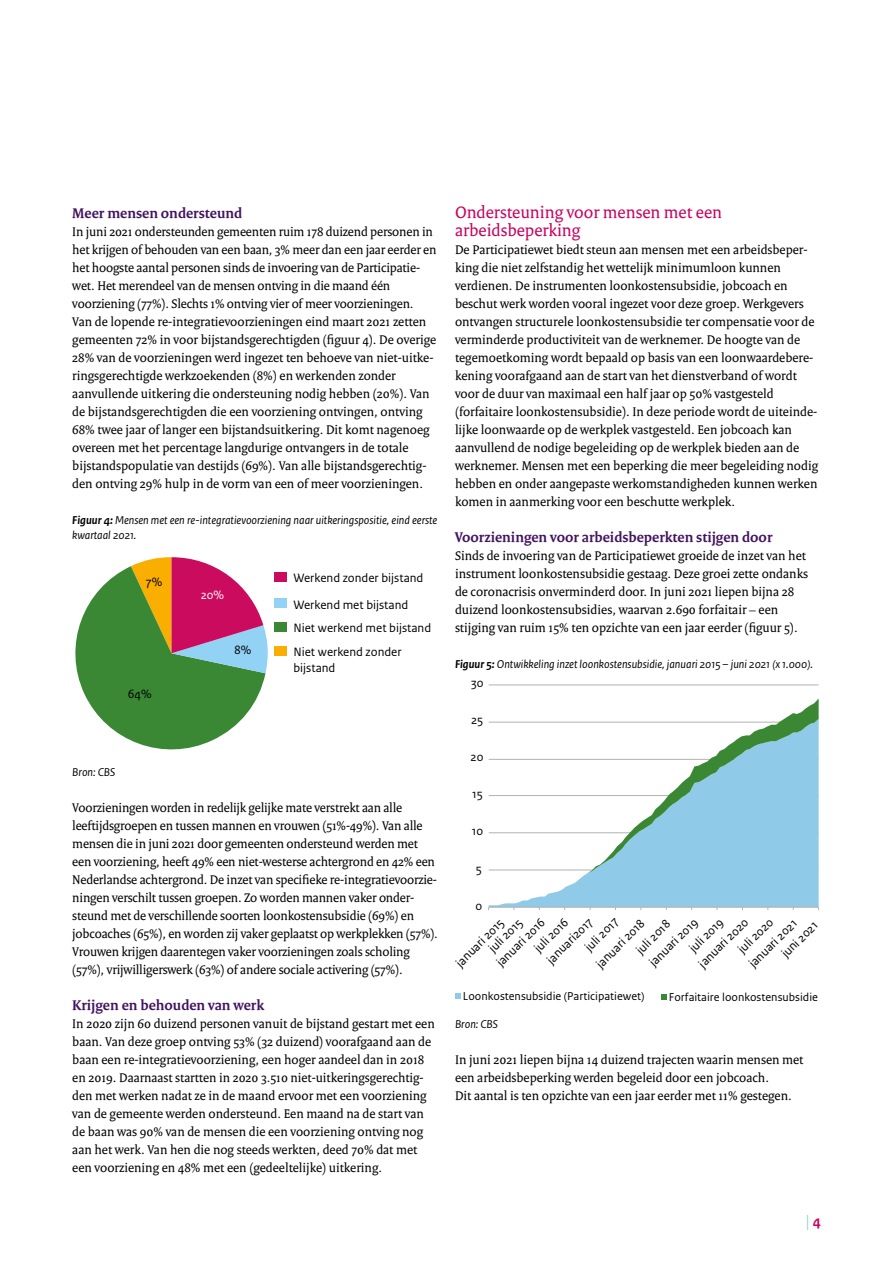
<style>
.page{position:relative;width:893px;height:1263px;background:#fff}
.page>*{position:absolute;margin:0;border:0;box-sizing:border-box;transform-origin:0 0}
.H2_Paragraafkop{font:18px/18px "Rijksoverheid Serif";color:#ca005d}
.H3_Alineakop{font:700 15px "Rijksoverheid Serif";color:#42145f}
.t1{font:15px "Rijksoverheid Serif";color:#76d2b6}
.P_Broodtekst{font:13.5px/18px "Rijksoverheid Serif";color:#000}
.t2{font:12.75px/27px "Rijksoverheid Sans Text";color:#000}
.t3{font:12.75px "Rijksoverheid Sans Text";color:#fff}
.Fotobijschrift{font:italic 12px/15px "Rijksoverheid Sans Text";color:#000}
.t4{font:12px "Rijksoverheid Sans Text";color:#000}
.s1{font-weight:700}
.s2{font-family:"Rijksoverheid Sans Text";font-weight:700;color:#ca005d}
</style>
<div class="page">
<div style="left:274px;top:646px;width:12px;height:10px;background:#f9ae00"></div>
<div style="left:274px;top:622px;width:12px;height:10px;background:#3a8834"></div>
<div style="left:274px;top:599px;width:12px;height:9px;background:#92d2f4"></div>
<div style="left:274px;top:572px;width:12px;height:10px;background:#ca0b5e"></div>
<svg style="left:75px;top:557px;width:193px;height:193px"></svg>
<svg style="left:455px;top:993px;width:6px;height:6px"></svg>
<svg style="left:661px;top:994px;width:6px;height:6px"></svg>
<hr style="left:489px;top:684px;width:330px;height:1px;background:#b3b2b2">
<svg style="left:489px;top:698px;width:330px;height:207px"></svg>
<hr style="left:489px;top:907px;width:330px;height:1px;background:#b3b2b2">
<h3 class="H3_Alineakop" style="left:72px;top:204px;width:171px">Meer mensen ondersteund</h3>
<p class="P_Broodtekst" style="left:72px;top:222px;width:366px">In juni 2021 ondersteunden gemeenten ruim 178 duizend personen in het krijgen of behouden van een baan, 3% meer dan een jaar eerder en het hoogste aantal personen sinds de invoering van de Participatie&shy;wet. Het merendeel van de mensen ontving in die maand één voorziening (77%). Slechts 1% ontving vier of meer voorzieningen.</p>
<p class="P_Broodtekst" style="left:72px;top:312px;width:365px">Van de lopende re-integratievoorzieningen eind maart 2021 zetten gemeenten 72% in voor bijstandsgerechtigden (figuur 4). De overige 28% van de voorzieningen werd ingezet ten behoeve van niet-uitke&shy;ringsgerechtigde werkzoekenden (8%) en werkenden zonder aanvullende uitkering die ondersteuning nodig hebben (20%). Van de bijstandsgerechtigden die een voorziening ontvingen, ontving 68% twee jaar of langer een bijstandsuitkering. Dit komt nagenoeg overeen met het percentage langdurige ontvangers in de totale bijstandspopulatie van destijds (69%). Van alle bijstandsgerechtig&shy;den ontving 29% hulp in de vorm van een of meer voorzieningen.</p>
<p class="Fotobijschrift" style="left:72px;top:513px;width:367px"><span class="s1">Figuur 4:</span> Mensen met een re-integratievoorziening naar uitkeringspositie, eind eerste kwartaal 2021.</p>
<p class="t2" style="left:293px;top:564px;width:131px">Werkend zonder bijstand<br>Werkend met bijstand</p>
<p class="t2" style="left:293px;top:616px;width:139px;line-height:24.3px">Niet werkend met bijstand<br>Niet werkend zonder</p>
<p class="t2" style="left:293px;top:654px;width:43px">bijstand</p>
<p class="t2" style="left:128px;top:680px;width:25px">64%</p>
<p class="t2" style="left:146px;top:569px;width:18px">7%</p>
<p class="t3" style="left:201px;top:588px;width:25px">20%</p>
<p class="t2" style="left:234px;top:637px;width:19px">8%</p>
<p class="Fotobijschrift" style="left:72px;top:765px;width:45px">Bron: CBS</p>
<p class="P_Broodtekst" style="left:72px;top:798px;width:367px">Voorzieningen worden in redelijk gelijke mate verstrekt aan alle leeftijdsgroepen en tussen mannen en vrouwen (51%-49%). Van alle mensen die in juni 2021 door gemeenten ondersteund werden met een voorziening, heeft 49% een niet-westerse achtergrond en 42% een Nederlandse achtergrond. De inzet van specifieke re-integratievoorzie&shy;ningen verschilt tussen groepen. Zo worden mannen vaker onder&shy;steund met de verschillende soorten loonkostensubsidie (69%) en jobcoaches (65%), en worden zij vaker geplaatst op werkplekken (57%).<br>Vrouwen krijgen daarentegen vaker voorzieningen zoals scholing (57%), vrijwilligerswerk (63%) of andere sociale activering (57%).</p>
<h3 class="H3_Alineakop" style="left:72px;top:996px;width:193px">Krijgen en behouden van werk</h3>
<p class="P_Broodtekst" style="left:72px;top:1014px;width:364px">In 2020 zijn 60 duizend personen vanuit de bijstand gestart met een baan. Van deze groep ontving 53% (32 duizend) voorafgaand aan de baan een re-integratievoorziening, een hoger aandeel dan in 2018 en 2019. Daarnaast startten in 2020 3.510 niet-uitkeringsgerechtig&shy;den met werken nadat ze in de maand ervoor met een voorziening van de gemeente werden ondersteund. Een maand na de start van de baan was 90% van de mensen die een voorziening ontving nog aan het werk. Van hen die nog steeds werkten, deed 70% dat met een voorziening en 48% met een (gedeeltelijke) uitkering.</p>
<h2 class="H2_Paragraafkop" style="left:455px;top:203px;width:269px">Ondersteuning voor mensen met een arbeidsbeperking</h2>
<p class="P_Broodtekst" style="left:455px;top:240px;width:365px">De Participatiewet biedt steun aan mensen met een arbeidsbeper&shy;king die niet zelfstandig het wettelijk minimumloon kunnen verdienen. De instrumenten loonkostensubsidie, jobcoach en beschut werk worden vooral ingezet voor deze groep. Werkgevers ontvangen structurele loonkostensubsidie ter compensatie voor de verminderde productiviteit van de werknemer. De hoogte van de tegemoetkoming wordt bepaald op basis van een loonwaardebere&shy;kening voorafgaand aan de start van het dienstverband of wordt voor de duur van maximaal een half jaar op 50% vastgesteld (forfaitaire loonkostensubsidie). In deze periode wordt de uiteinde&shy;lijke loonwaarde op de werkplek vastgesteld. Een jobcoach kan aanvullend de nodige begeleiding op de werkplek bieden aan de werknemer. Mensen met een beperking die meer begeleiding nodig hebben en onder aangepaste werkomstandigheden kunnen werken komen in aanmerking voor een beschutte werkplek.</p>
<h3 class="H3_Alineakop" style="left:455px;top:528px;width:319px">Voorzieningen voor arbeidsbeperkten stijgen door</h3>
<p class="P_Broodtekst" style="left:455px;top:546px;width:354px">Sinds de invoering van de Participatiewet groeide de inzet van het instrument loonkostensubsidie gestaag. Deze groei zette ondanks de coronacrisis onverminderd door. In juni 2021 liepen bijna 28 duizend loonkostensubsidies, waarvan 2.690 forfaitair – een stijging van ruim 15% ten opzichte van een jaar eerder (figuur 5).</p>
<p class="Fotobijschrift" style="left:455px;top:657px;width:359px"><span class="s1">Figuur 5:</span> Ontwikkeling inzet loonkostensubsidie, januari 2015 – juni 2021 (x 1.000).</p>
<p class="t2" style="left:471px;top:670px;width:14px">30</p>
<p class="t2" style="left:471px;top:706px;width:14px">25</p>
<p class="t2" style="left:471px;top:743px;width:14px">20</p>
<p class="t2" style="left:472px;top:781px;width:12px">15</p>
<p class="t2" style="left:472px;top:818px;width:13px">10</p>
<p class="t2" style="left:476px;top:855px;width:8px">5</p>
<p class="t2" style="left:475px;top:892px;width:8px">0</p>
<p class="t2" style="left:489px;top:955px;width:65px;rotate:-45deg">januari 2016</p>
<p class="t2" style="left:527px;top:941px;width:44px;rotate:-45deg">juli 2016</p>
<p class="t2" style="left:577px;top:939px;width:43px;rotate:-45deg">juli 2017</p>
<p class="t2" style="left:539px;top:952px;width:61px;rotate:-45deg">januari2017</p>
<p class="t2" style="left:691px;top:956px;width:66px;rotate:-45deg">januari 2020</p>
<p class="t2" style="left:589px;top:956px;width:65px;rotate:-45deg">januari 2018</p>
<p class="t2" style="left:642px;top:955px;width:65px;rotate:-45deg">januari 2019</p>
<p class="t2" style="left:730px;top:942px;width:46px;rotate:-45deg">juli 2020</p>
<p class="t2" style="left:629px;top:942px;width:44px;rotate:-45deg">juli 2018</p>
<p class="t2" style="left:682px;top:941px;width:44px;rotate:-45deg">juli 2019</p>
<p class="t2" style="left:477px;top:937px;width:44px;line-height:12.9px;text-indent:-33px;rotate:-45deg">januari 2015 juli 2015</p>
<p class="t2" style="left:741px;top:956px;width:64px;rotate:-45deg">januari 2021</p>
<p class="t2" style="left:774px;top:946px;width:47px;rotate:-45deg">juni 2021</p>
<p class="t4" style="left:463px;top:989px;width:183px">Loonkostensubsidie (Participatiewet)</p>
<p class="t4" style="left:669px;top:990px;width:151px">Forfaitaire loonkostensubsidie</p>
<p class="Fotobijschrift" style="left:455px;top:1017px;width:45px">Bron: CBS</p>
<p class="P_Broodtekst" style="left:455px;top:1050px;width:350px">In juni 2021 liepen bijna 14 duizend trajecten waarin mensen met een arbeidsbeperking werden begeleid door een jobcoach.<br>Dit aantal is ten opzichte van een jaar eerder met 11% gestegen.</p>
<p class="t1" style="left:805px;top:1212px;width:17px">|<span class="s2">4</span></p>
</div>
